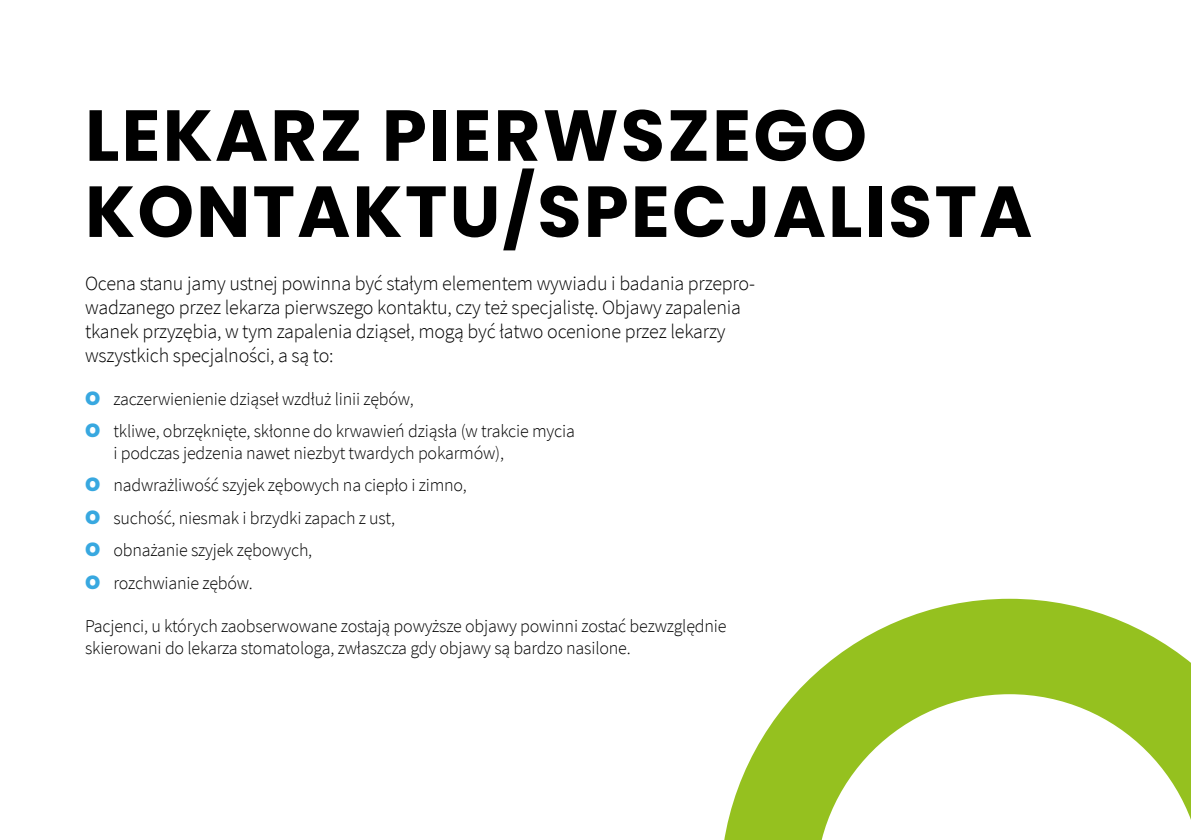
<style>
.page{position:relative;width:1191px;height:840px;background:#fff}
.page>*{position:absolute;margin:0;border:0;box-sizing:border-box;transform-origin:0 0}
.t1{font:700 72px/76px "Poppins";letter-spacing:.03em;color:#000}
.t2{font:300 20px/24px "Source Sans Pro";letter-spacing:-.01em;color:#000}
.t3{font:300 18px/32.4px "Source Sans Pro";letter-spacing:-.01em;color:#000}
.s1{font-family:"Poppins";font-weight:700;font-size:24px;color:#38a8e0}
</style>
<div class="page">
<svg style="left:724px;top:598px;width:467px;height:241px"></svg>
<h1 class="t1" style="left:85px;top:98px;width:948px">LEKARZ PIERWSZEGO<br>KONTAKTU/SPECJALISTA</h1>
<p class="t2" style="left:85px;top:271px;width:671px">Ocena stanu jamy ustnej powinna być stałym elementem wywiadu i badania przepro&shy;wadzanego przez lekarza pierwszego kontaktu, czy też specjalistę. Objawy zapalenia tkanek przyzębia, w tym zapalenia dziąseł, mogą być łatwo ocenione przez lekarzy wszystkich specjalności, a są to:</p>
<p class="t3" style="left:85px;top:382px;width:491px"><span class="s1">o</span> zaczerwienienie dziąseł wzdłuż linii zębów,<br><span class="s1">o</span> tkliwe, obrzęknięte, skłonne do krwawień dziąsła (w trakcie mycia</p>
<p class="t3" style="left:85px;top:436px;width:420px;text-indent:28px">i podczas jedzenia nawet niezbyt twardych pokarmów), <span class="s1">o</span> nadwrażliwość szyjek zębowych na ciepło i zimno,<br><span class="s1">o</span> suchość, niesmak i brzydki zapach z ust,<br><span class="s1">o</span> obnażanie szyjek zębowych,<br><span class="s1">o</span> rozchwianie zębów.</p>
<p class="t3" style="left:85px;top:615px;width:643px;line-height:21.6px">Pacjenci, u których zaobserwowane zostają powyższe objawy powinni zostać bezwzględnie skierowani do lekarza stomatologa, zwłaszcza gdy objawy są bardzo nasilone.</p>
</div>
